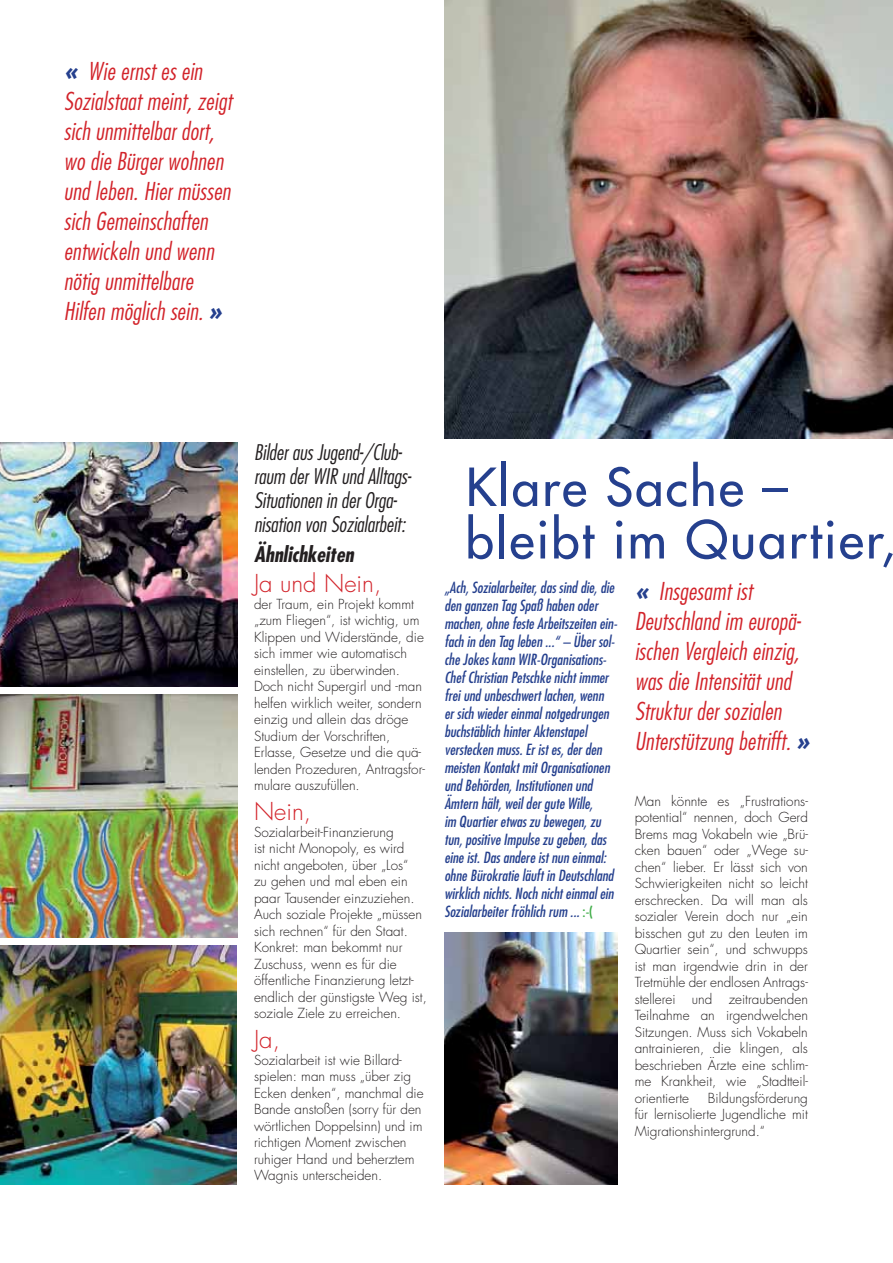
<style>
.page{position:relative;width:893px;height:1263px;background:#fff}
.page>*{position:absolute;margin:0;border:0;box-sizing:border-box;transform-origin:0 0}
.t1{font:51px/52.5px "Futura";letter-spacing:.04em;color:#25408e}
.t2{font:italic 300 condensed 24px/30px "Futura";letter-spacing:.01em;color:#d2232a}
.t3{font:300 24px "Futura";color:#d2232a}
.t4{font:italic 300 condensed 21px/24px "Futura";color:#231f20}
.t5{font:italic 700 condensed 21px "Futura";color:#231f20}
.t6{font:italic condensed 15px/18px "Futura";color:#25408e}
.t7{font:300 13.5px/16.5px "Futura";color:#231f20}
.s1{font-weight:800;font-stretch:normal;color:#25408e}
.s2{font-style:normal;color:#41ad49}
</style>
<div class="page">
<img style="left:444px;top:0;width:449px;height:438px">
<img style="left:0;top:945px;width:236px;height:239px">
<img style="left:0;top:443px;width:237px;height:243px">
<img style="left:0;top:695px;width:237px;height:243px">
<img style="left:444px;top:933px;width:174px;height:251px">
<h2 class="t2" style="left:64px;top:57px;width:169px"><span class="s1">«</span> Wie ernst es ein<br>Sozialstaat meint, zeigt sich unmittelbar dort, wo die Bürger wohnen und leben. Hier müssen sich Gemeinschaften entwickeln und wenn nötig unmittelbare<br>Hilfen möglich sein. <span class="s1">»</span></h2>
<h3 class="t4" style="left:254px;top:442px;width:159px">Bilder aus Jugend-/Club&shy;raum der WIR und Alltags-<br>Situationen in der Orga&shy;nisation von Sozialarbeit:</h3>
<h3 class="t5" style="left:254px;top:545px;width:101px">Ähnlichkeiten</h3>
<h2 class="t3" style="left:254px;top:572px;width:129px">Ja und Nein,</h2>
<p class="t7" style="left:254px;top:597px;width:172px">der Traum, ein Projekt kommt „zum Fliegen“, ist wichtig, um<br>Klippen und Widerstände, die sich immer wie automatisch einstellen, zu überwinden.<br>Doch nicht Supergirl und -man helfen wirklich weiter, sondern einzig und allein das dröge<br>Studium der Vorschriften,<br>Erlasse, Gesetze und die quä&shy;lenden Prozeduren, Antragsfor&shy;mulare auszufüllen.</p>
<h2 class="t3" style="left:254px;top:800px;width:59px">Nein,</h2>
<p class="t7" style="left:254px;top:825px;width:174px">Sozialarbeit-Finanzierung<br>ist nicht Monopoly, es wird nicht angeboten, über „Los“<br>zu gehen und mal eben ein paar Tausender einzuziehen.<br>Auch soziale Projekte „müssen sich rechnen“ für den Staat.<br>Konkret: man bekommt nur<br>Zuschuss, wenn es für die öffentliche Finanzierung letzt&shy;endlich der günstigste Weg ist, soziale Ziele zu erreichen.</p>
<h2 class="t3" style="left:254px;top:1028px;width:28px">Ja,</h2>
<p class="t7" style="left:254px;top:1053px;width:171px">Sozialarbeit ist wie Billard&shy;spielen: man muss „über zig<br>Ecken denken“, manchmal die<br>Bande anstoßen (sorry für den wörtlichen Doppelsinn) und im richtigen Moment zwischen ruhiger Hand und beherztem<br>Wagnis unterscheiden.</p>
<h1 class="t1" style="left:466px;top:464px;width:431px">Klare Sache – bleibt im Quartier,</h1>
<p class="t6" style="left:444px;top:579px;width:174px">„Ach, Sozialarbeiter, das sind die, die den ganzen Tag Spaß haben oder machen, ohne feste Arbeitszeiten ein&shy;fach in den Tag leben ...“ – Über sol&shy;che Jokes kann WIR-Organisations-Chef Christian Petschke nicht immer frei und unbeschwert lachen, wenn<br>er sich wieder einmal notgedrungen buchstäblich hinter Aktenstapel verstecken muss. Er ist es, der den meisten Kontakt mit Organisationen und Behörden, Institutionen und Ämtern hält, weil der gute Wille,<br>im Quartier etwas zu bewegen, zu tun, positive Impulse zu geben, das eine ist. Das andere ist nun einmal: ohne Bürokratie läuft in Deutschland wirklich nichts. Noch nicht einmal ein Sozialarbeiter fröhlich rum ... <span class="s2">:-(</span></p>
<h2 class="t2" style="left:635px;top:578px;width:177px"><span class="s1">«</span> Insgesamt ist<br>Deutschland im europä&shy;ischen Vergleich einzig, was die Intensität und<br>Struktur der sozialen<br>Unterstützung betrifft. <span class="s1">»</span></h2>
<p class="t7" style="left:635px;top:794px;width:175px;text-align:justify">Man könnte es „Frustrations&shy;potential“ nennen, doch Gerd Brems mag Vokabeln wie „Brü&shy;cken bauen“ oder „Wege su&shy;chen“ lieber. Er lässt sich von Schwierigkeiten nicht so leicht erschrecken. Da will man als sozialer Verein doch nur „ein bisschen gut zu den Leuten im Quartier sein“, und schwupps ist man irgendwie drin in der Tretmühle der endlosen Antrags&shy;stellerei und zeitraubenden Teilnahme an irgendwelchen Sitzungen. Muss sich Vokabeln antrainieren, die klingen, als beschrieben Ärzte eine schlim&shy;me Krankheit, wie „Stadtteil&shy;orientierte</p>
<p class="t7" style="left:635px;top:1090px;width:175px;text-align:justify;text-indent:73px">Bildungsförderung für lernisolierte Jugendliche mit Migrationshintergrund.“</p>
</div>
